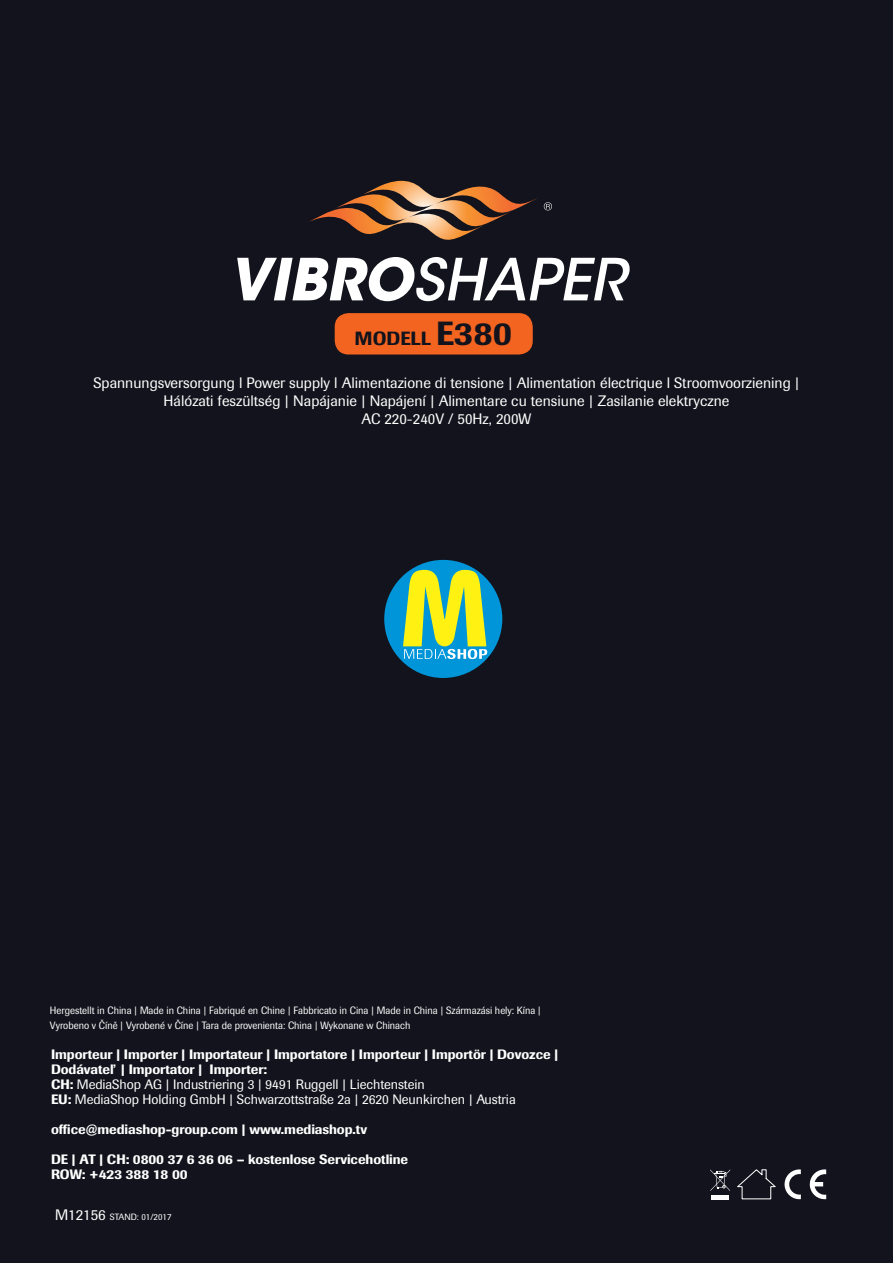
<style>
.page{position:relative;width:893px;height:1263px;background:#12131c}
.page>*{position:absolute;margin:0;border:0;box-sizing:border-box;transform-origin:0 0}
.t1{font:500 18.9px "Imago Pro";color:#12131c}
.t2{font:15px/18px "Imago Pro";color:#fff;text-align:center}
.t3{font:13.5px/15px "Imago Pro";letter-spacing:-.005em;color:#fff}
.t4{font:500 13.5px/15px "Imago Pro";letter-spacing:-.005em;color:#fff}
.t5{font:10.5px/15px "Imago Pro";color:#fff;scale:.94 1}
.t6{font:9px "Imago Pro";color:#fff}
.s1{font-size:33.15px}
.s2{font-weight:500}
.s3{font-size:15px}
</style>
<div class="page">
<div style="left:335px;top:313px;width:198px;height:41px;background:#f36421;border-radius:14px"></div>
<hr style="left:711px;top:1195px;width:18px;height:4px;background:#fff">
<svg style="left:710px;top:1169px;width:20px;height:22px"></svg>
<svg style="left:784px;top:1169px;width:17px;height:31px"></svg>
<svg style="left:809px;top:1169px;width:17px;height:31px"></svg>
<svg style="left:737px;top:1169px;width:39px;height:30px"></svg>
<div style="left:384px;top:560px;width:118px;height:117px;background:#0095d9;border-radius:50%"></div>
<svg style="left:403px;top:570px;width:84px;height:89px"></svg>
<svg style="left:309px;top:181px;width:243px;height:59px"></svg>
<svg style="left:237px;top:257px;width:393px;height:44px"></svg>
<h1 class="t1" style="left:355px;top:326px;width:159px">MODELL <span class="s1">E380</span></h1>
<p class="t2" style="left:93px;top:374px;width:708px">Spannungsversorgung l Power supply l Alimentazione di tensione | Alimentation électrique l Stroomvoorziening |<br>Hálózati feszültség | Napájanie | Napájení | Alimentare cu tensiune | Zasilanie elektryczne<br>AC 220-240V / 50Hz, 200W</p>
<p class="t5" style="left:50px;top:1003px;width:524px">Hergestellt in China | Made in China | Fabriqué en Chine | Fabbricato in Cina | Made in China | Származási hely: Kína |<br>Vyrobeno v Číně | Vyrobené v Číne | Tara de provenienta: China | Wykonane w Chinach</p>
<p class="t3" style="left:51px;top:1047px;width:509px"><span class="s2">Importeur | Importer | Importateur | Importatore | Importeur | Importör | Dovozce | Dodávateľ | Importator | Importer:<br>CH:</span> MediaShop AG | Industriering 3 | 9491 Ruggell | Liechtenstein<br><span class="s2">EU:</span> MediaShop Holding GmbH | Schwarzottstraße 2a | 2620 Neunkirchen | Austria</p>
<p class="t4" style="left:51px;top:1122px;width:318px">office@mediashop-group.com | www.mediashop.tv</p>
<p class="t4" style="left:51px;top:1152px;width:359px">DE | AT | CH: 0800 37 6 36 06 – kostenlose Servicehotline<br>ROW: +423 388 18 00</p>
<p class="t6" style="left:55px;top:1210px;width:118px"><span class="s3">M12156</span> STAND: 01/2017</p>
</div>
